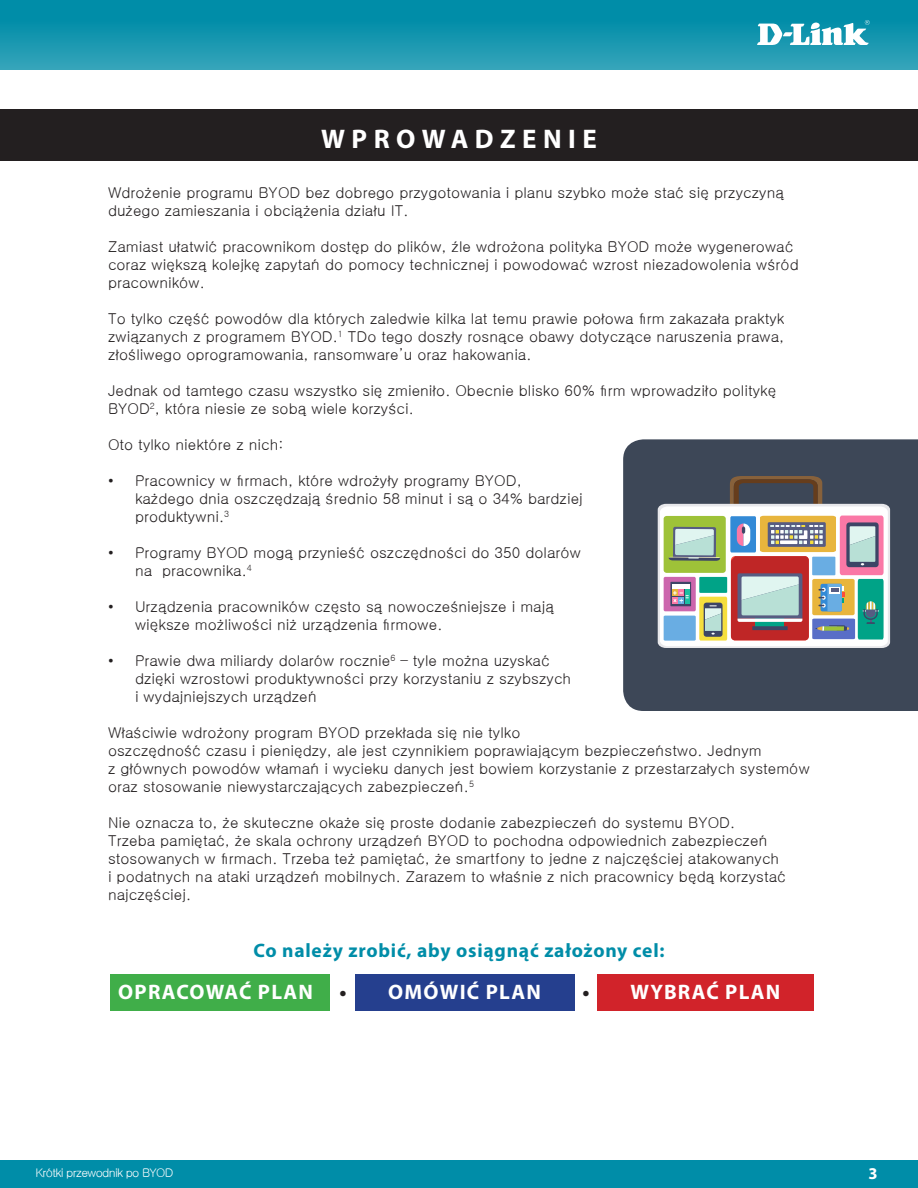
<style>
.page{position:relative;width:918px;height:1188px;background:#fff}
.page>*{position:absolute;margin:0;border:0;box-sizing:border-box;transform-origin:0 0}
.t1{font:700 27px "Myriad Pro";letter-spacing:.24em;color:#fff}
.t2{font:700 21px "Myriad Pro";letter-spacing:.06em;color:#fff}
.t3{font:700 19.5px "Myriad Pro";letter-spacing:.04em;color:#008da8}
.t4{font:700 16.5px "Myriad Pro";color:#fff}
.t5{font:15px/18px "Gulim";color:#231f20}
.t6{font:12px "Gulim";letter-spacing:-.06em;color:#fff}
.s1{color:#231f20}
</style>
<div class="page">
<div style="left:0;top:0;width:918px;height:69px;background:linear-gradient(to bottom,#0088a4,#32a3b8)"></div>
<div style="left:0;top:1160px;width:918px;height:28px;background:#008da8"></div>
<svg style="left:757px;top:20px;width:113px;height:25px"></svg>
<div style="left:110px;top:975px;width:219px;height:36px;background:#40ae49"></div>
<div style="left:356px;top:975px;width:219px;height:36px;background:#253f8e"></div>
<div style="left:597px;top:975px;width:217px;height:36px;background:#d1232a"></div>
<div style="left:623px;top:439px;width:295px;height:272px;background:#3d4757"></div>
<div style="left:0;top:109px;width:918px;height:52px;background:#231f20"></div>
<svg style="left:658px;top:476px;width:232px;height:172px"></svg>
<p class="t1" style="left:321px;top:121px;width:277px">WPROWADZENIE</p>
<p class="t5" style="left:108px;top:184px;width:678px">Wdrożenie programu BYOD bez dobrego przygotowania i planu szybko może stać się przyczyną dużego zamieszania i obciążenia działu IT.</p>
<p class="t5" style="left:108px;top:238px;width:693px">Zamiast ułatwić pracownikom dostęp do plików, źle wdrożona polityka BYOD może wygenerować coraz większą kolejkę zapytań do pomocy technicznej i powodować wzrost niezadowolenia wśród pracowników.</p>
<p class="t5" style="left:108px;top:310px;width:678px;text-align:justify">To tylko część powodów dla których zaledwie kilka lat temu prawie połowa firm zakazała praktyk związanych z programem BYOD.<sup>1</sup> TDo tego doszły rosnące obawy dotyczące naruszenia prawa, złośliwego oprogramowania, ransomware’u oraz hakowania.</p>
<p class="t5" style="left:108px;top:382px;width:670px">Jednak od tamtego czasu wszystko się zmieniło. Obecnie blisko 60% firm wprowadziło politykę<br>BYOD<sup>2</sup>, która niesie ze sobą wiele korzyści.</p>
<p class="t5" style="left:108px;top:436px;width:177px">Oto tylko niektóre z nich:</p>
<p class="t5" style="left:135px;top:472px;width:449px;text-indent:-27px">• Pracownicy w firmach, które wdrożyły programy BYOD, każdego dnia oszczędzają średnio 58 minut i są o 34% bardziej produktywni.<sup>3</sup></p>
<p class="t5" style="left:135px;top:544px;width:448px;text-indent:-27px">• Programy BYOD mogą przynieść oszczędności do 350 dolarów na pracownika.<sup>4</sup></p>
<p class="t5" style="left:135px;top:598px;width:421px;text-indent:-27px">• Urządzenia pracowników często są nowocześniejsze i mają większe możliwości niż urządzenia firmowe.</p>
<p class="t5" style="left:135px;top:652px;width:438px;text-indent:-27px">• Prawie dwa miliardy dolarów rocznie<sup>6</sup> – tyle można uzyskać dzięki wzrostowi produktywności przy korzystaniu z szybszych i wydajniejszych urządzeń</p>
<p class="t5" style="left:108px;top:724px;width:703px">Właściwie wdrożony program BYOD przekłada się nie tylko<br>oszczędność czasu i pieniędzy, ale jest czynnikiem poprawiającym bezpieczeństwo. Jednym<br>z głównych powodów włamań i wycieku danych jest bowiem korzystanie z przestarzałych systemów oraz stosowanie niewystarczających zabezpieczeń.<sup>5</sup></p>
<p class="t5" style="left:108px;top:814px;width:679px">Nie oznacza to, że skuteczne okaże się proste dodanie zabezpieczeń do systemu BYOD.<br>Trzeba pamiętać, że skala ochrony urządzeń BYOD to pochodna odpowiednich zabezpieczeń stosowanych w firmach. Trzeba też pamiętać, że smartfony to jedne z najczęściej atakowanych i podatnych na ataki urządzeń mobilnych. Zarazem to właśnie z nich pracownicy będą korzystać najczęściej.</p>
<p class="t3" style="left:253px;top:938px;width:413px">Co należy zrobić, aby osiągnąć założony cel:</p>
<p class="t2" style="left:118px;top:979px;width:196px">OPRACOWAĆ PLAN</p>
<p class="t2" style="left:339px;top:979px;width:203px"><span class="s1">•</span> OMÓWIĆ PLAN</p>
<p class="t2" style="left:583px;top:979px;width:199px"><span class="s1">•</span> WYBRAĆ PLAN</p>
<p class="t6" style="left:36px;top:1167px;width:139px">Krótki przewodnik po BYOD</p>
<p class="t4" style="left:868px;top:1163px;width:11px">3</p>
</div>
